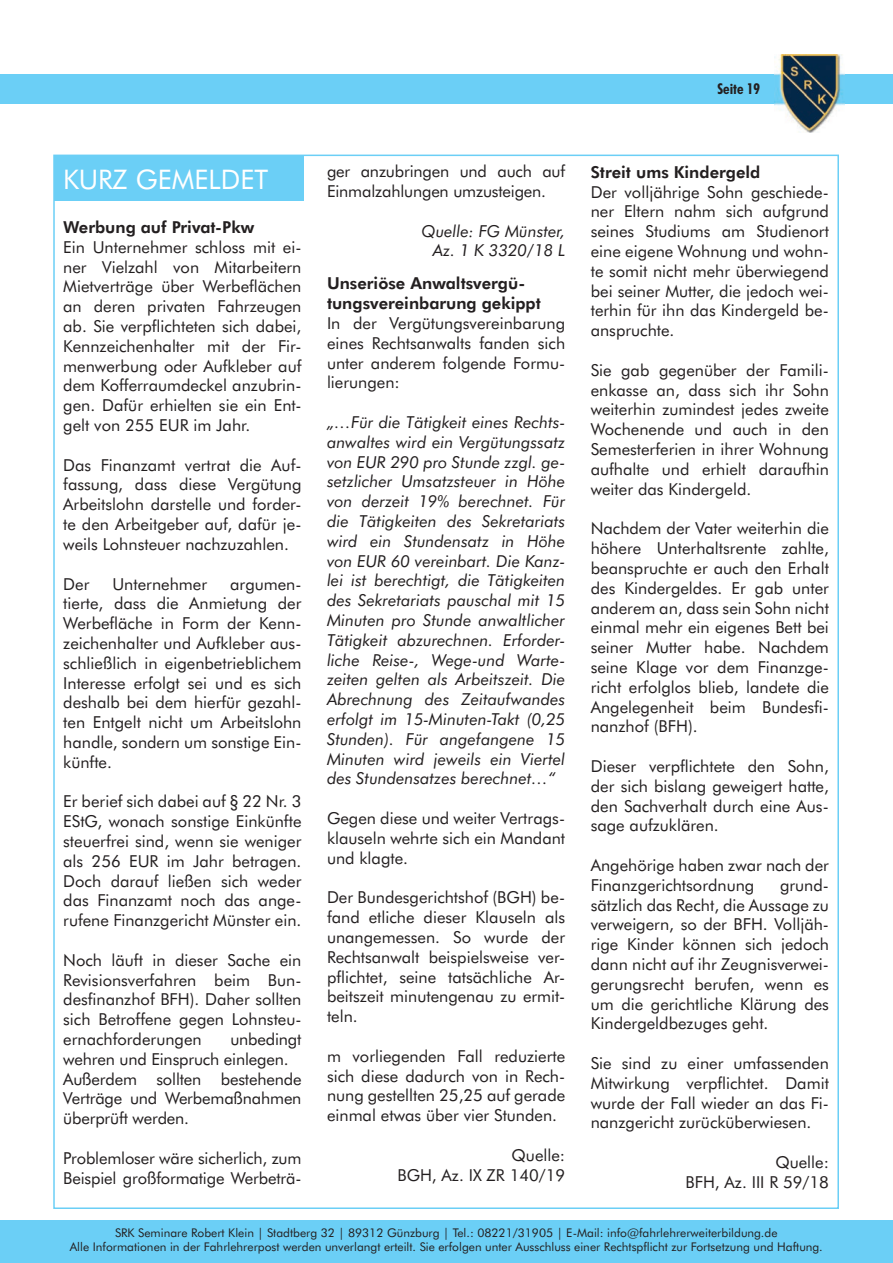
<style>
.page{position:relative;width:893px;height:1263px;background:#fff}
.page>*{position:absolute;margin:0;border:0;box-sizing:border-box;transform-origin:0 0}
.t1{font:27px "Futura BT";color:#fff}
.t2{font:16.5px/19.8px "Futura BT";color:#231f20;text-align:justify}
.t3{font:italic 16.5px/19.8px "Futura BT";color:#231f20;text-align:right}
.t4{font:800 16.5px/19.8px "Futura BT";color:#231f20}
.t5{font:700 condensed 15px "Futura BT";color:#231f20}
.t6{font:12px/14.4px "Futura BT";color:#231f20;text-align:center}
</style>
<div class="page">
<div style="left:0;top:1221px;width:893px;height:42px;background:#6bcff6"></div>
<div style="left:0;top:74px;width:893px;height:29px;background:#6bcff6"></div>
<img style="left:774px;top:55px;width:70px;height:77px">
<div style="left:54px;top:156px;width:250px;height:45px;background:#6bcff6"></div>
<p class="t5" style="left:717px;top:79px;width:44px">Seite 19</p>
<h1 class="t1" style="left:63px;top:163px;width:206px">KURZ GEMELDET</h1>
<p class="t4" style="left:63px;top:217px;width:192px">Werbung auf Privat-Pkw</p>
<p class="t2" style="left:63px;top:237px;width:240px">Ein Unternehmer schloss mit ei&shy;ner Vielzahl von Mitarbeitern Mietverträge über Werbeflächen an deren privaten Fahrzeugen ab. Sie verpflichteten sich dabei, Kennzeichenhalter mit der Fir&shy;menwerbung oder Aufkleber auf dem Kofferraumdeckel anzubrin&shy;gen. Dafür erhielten sie ein Ent&shy;gelt von 255 EUR im Jahr.</p>
<p class="t2" style="left:63px;top:455px;width:240px">Das Finanzamt vertrat die Auf&shy;fassung, dass diese Vergütung Arbeitslohn darstelle und forder&shy;te den Arbeitgeber auf, dafür je&shy;weils Lohnsteuer nachzuzahlen.</p>
<p class="t2" style="left:63px;top:574px;width:28px">Der</p>
<p class="t2" style="left:112px;top:574px;width:96px">Unternehmer</p>
<p class="t2" style="left:63px;top:574px;width:240px;text-indent:167px">argumen&shy;tierte, dass die Anmietung der Werbefläche in Form der Kenn&shy;zeichenhalter und Aufkleber aus&shy;schließlich in eigenbetrieblichem Interesse erfolgt sei und es sich deshalb bei dem hierfür gezahl&shy;ten Entgelt nicht um Arbeitslohn handle, sondern um sonstige Ein&shy;künfte.</p>
<p class="t2" style="left:63px;top:791px;width:240px">Er berief sich dabei auf § 22 Nr. 3<br>EStG, wonach sonstige Einkünfte steuerfrei sind, wenn sie weniger als 256 EUR im Jahr betragen.<br>Doch darauf ließen sich weder das Finanzamt noch das ange&shy;rufene Finanzgericht Münster ein.</p>
<p class="t2" style="left:63px;top:950px;width:240px">Noch läuft in dieser Sache ein Revisionsverfahren beim Bun&shy;desfinanzhof BFH). Daher sollten sich Betroffene gegen Lohnsteu&shy;ernachforderungen</p>
<p class="t2" style="left:63px;top:1029px;width:240px;text-align:left;text-indent:167px">unbedingt wehren und Einspruch einlegen.<br>Außerdem sollten bestehende<br>Verträge und Werbemaßnahmen überprüft werden.</p>
<p class="t2" style="left:63px;top:1148px;width:240px">Problemloser wäre sicherlich, zum<br>Beispiel großformatige Werbeträ-</p>
<p class="t2" style="left:327px;top:161px;width:240px">ger anzubringen und auch auf<br>Einmalzahlungen umzusteigen.</p>
<p class="t3" style="left:422px;top:221px;width:145px">Quelle: FG Münster,<br>Az. 1 K 3320/18 L</p>
<p class="t4" style="left:327px;top:273px;width:215px">Unseriöse Anwaltsvergü&shy;tungsvereinbarung gekippt</p>
<p class="t2" style="left:327px;top:313px;width:240px">In der Vergütungsvereinbarung eines Rechtsanwalts fanden sich unter anderem folgende Formu&shy;lierungen:</p>
<p class="t3" style="left:327px;top:412px;width:240px;text-align:justify">„…Für die Tätigkeit eines Rechts&shy;anwaltes wird ein Vergütungssatz von EUR 290 pro Stunde zzgl. ge&shy;setzlicher Umsatzsteuer in Höhe von derzeit 19% berechnet. Für die Tätigkeiten des Sekretariats wird ein Stundensatz in Höhe von EUR 60 vereinbart. Die Kanz&shy;lei ist berechtigt, die Tätigkeiten des Sekretariats pauschal mit 15<br>Minuten pro Stunde anwaltlicher Tätigkeit abzurechnen. Erforder&shy;liche Reise-, Wege-und Warte&shy;zeiten gelten als Arbeitszeit. Die Abrechnung des Zeitaufwandes erfolgt im 15-Minuten-Takt (0,25<br>Stunden). Für angefangene 15<br>Minuten wird jeweils ein Viertel des Stundensatzes berechnet…“</p>
<p class="t2" style="left:327px;top:808px;width:240px">Gegen diese und weiter Vertrags&shy;klauseln wehrte sich ein Mandant und klagte.</p>
<p class="t2" style="left:327px;top:887px;width:240px">Der Bundesgerichtshof (BGH) be&shy;fand etliche dieser Klauseln als unangemessen. So wurde der Rechtsanwalt beispielsweise ver&shy;pflichtet, seine tatsächliche Ar&shy;beitszeit minutengenau zu ermit&shy;teln.</p>
<p class="t2" style="left:327px;top:1046px;width:240px">m vorliegenden Fall reduzierte sich diese dadurch von in Rech&shy;nung gestellten 25,25 auf gerade einmal etwas über vier Stunden.</p>
<p class="t2" style="left:398px;top:1145px;width:169px;text-align:right">Quelle:<br>BGH, Az. IX ZR 140/19</p>
<p class="t4" style="left:591px;top:162px;width:171px">Streit ums Kindergeld</p>
<p class="t2" style="left:591px;top:182px;width:240px">Der volljährige Sohn geschiede&shy;ner Eltern nahm sich aufgrund seines Studiums am Studienort eine eigene Wohnung und wohn&shy;te somit nicht mehr überwiegend bei seiner Mutter, die jedoch wei&shy;terhin für ihn das Kindergeld be&shy;anspruchte.</p>
<p class="t2" style="left:591px;top:360px;width:240px">Sie gab gegenüber der Famili&shy;enkasse an, dass sich ihr Sohn weiterhin zumindest jedes zweite Wochenende und auch in den Semesterferien in ihrer Wohnung aufhalte und erhielt daraufhin weiter das Kindergeld.</p>
<p class="t2" style="left:591px;top:518px;width:240px">Nachdem der Vater weiterhin die höhere Unterhaltsrente zahlte, beanspruchte er auch den Erhalt des Kindergeldes. Er gab unter anderem an, dass sein Sohn nicht einmal mehr ein eigenes Bett bei seiner Mutter habe. Nachdem seine Klage vor dem Finanzge&shy;richt erfolglos blieb, landete die Angelegenheit beim Bundesfi&shy;nanzhof (BFH).</p>
<p class="t2" style="left:591px;top:756px;width:240px">Dieser verpflichtete den Sohn, der sich bislang geweigert hatte, den Sachverhalt durch eine Aus&shy;sage aufzuklären.</p>
<p class="t2" style="left:591px;top:855px;width:240px">Angehörige haben zwar nach der<br>Finanzgerichtsordnung</p>
<p class="t2" style="left:591px;top:875px;width:240px;text-indent:189px">grund&shy;sätzlich das Recht, die Aussage zu verweigern, so der BFH. Volljäh&shy;rige Kinder können sich jedoch dann nicht auf ihr Zeugnisverwei&shy;gerungsrecht berufen, wenn es um die gerichtliche Klärung des Kindergeldbezuges geht.</p>
<p class="t2" style="left:591px;top:1053px;width:240px">Sie sind zu einer umfassenden Mitwirkung verpflichtet. Damit wurde der Fall wieder an das Fi&shy;nanzgericht zurücküberwiesen.</p>
<p class="t2" style="left:686px;top:1152px;width:145px;text-align:right">Quelle:<br>BFH, Az. III R 59/18</p>
<p class="t6" style="left:70px;top:1225px;width:754px">SRK Seminare Robert Klein | Stadtberg 32 | 89312 Günzburg | Tel.: 08221/31905 | E-Mail: info@fahrlehrerweiterbildung.de<br>Alle Informationen in der Fahrlehrerpost werden unverlangt erteilt. Sie erfolgen unter Ausschluss einer Rechtspflicht zur Fortsetzung und Haftung.</p>
</div>
